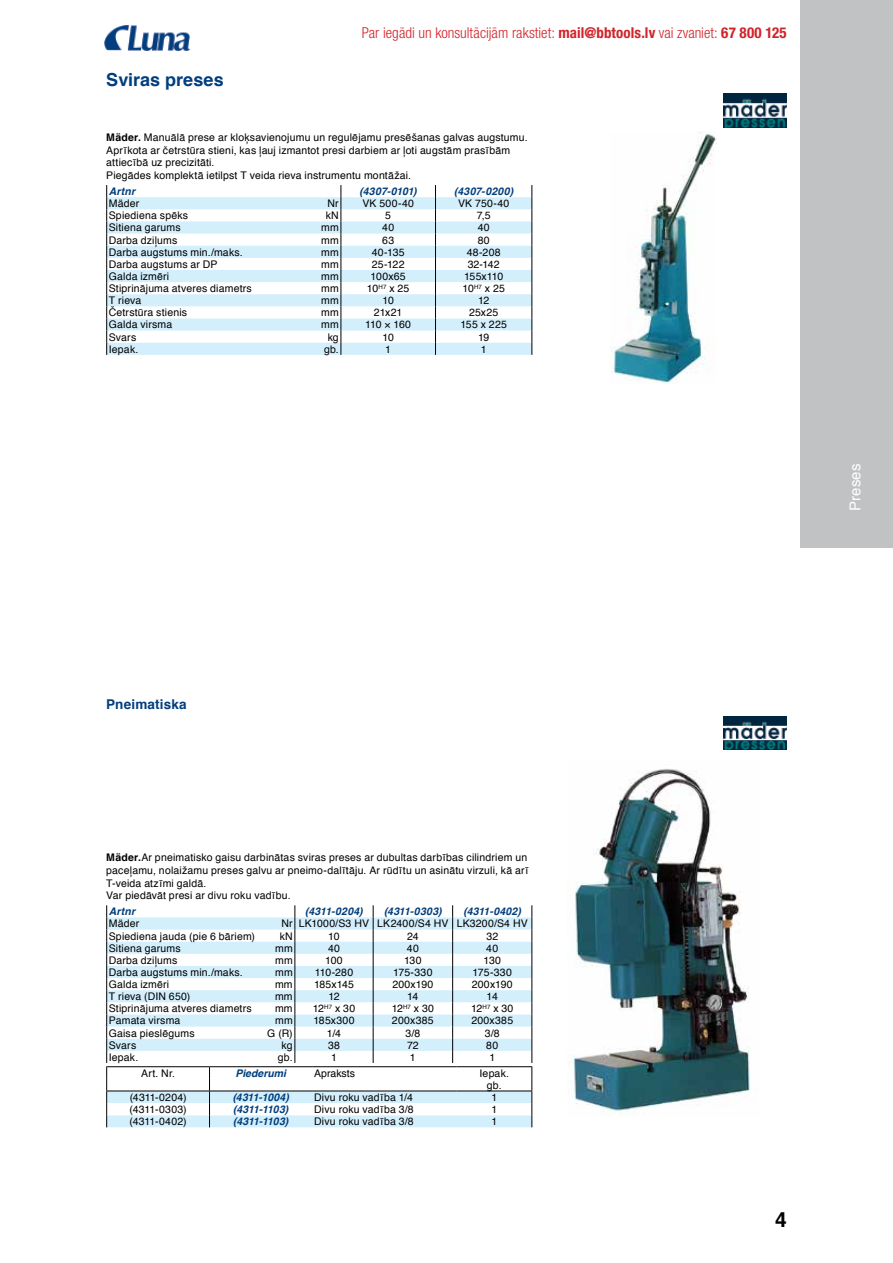
<style>
.page{position:relative;width:893px;height:1263px;background:#fff}
.page>*{position:absolute;margin:0;border:0;box-sizing:border-box;transform-origin:0 0}
.t1{font:700 21px "Helvetica";color:#000}
.t2{font:700 18px "Helvetica";color:#003e7e}
.t3{font:300 condensed 15px "Helvetica Neue LT Pro";color:#d2232a}
.t4{font:15px "Helvetica";color:#fff}
.t5{font:700 13.5px "Helvetica";letter-spacing:.01em;color:#003e7e}
.t6{font:10.5px/12.6px "Helvetica";letter-spacing:.015em;color:#000}
.t7{font:italic 700 10.5px "Helvetica";letter-spacing:.01em;color:#003e7e}
.t8{font:italic 700 10.5px "Helvetica";letter-spacing:-.02em;color:#003e7e}
.t9{font:10.5px "Helvetica";letter-spacing:-.015em;color:#000}
.s1{font-weight:700}
</style>
<div class="page">
<img style="left:104px;top:26px;width:85px;height:25px">
<div style="left:801px;top:0;width:92px;height:547px;background:#c0c2c4"></div>
<svg style="left:107px;top:197px;width:424px;height:158px;fill:#d9f1fc"></svg>
<svg style="left:106px;top:185px;width:1px;height:170px"></svg>
<svg style="left:341px;top:185px;width:1px;height:170px"></svg>
<svg style="left:435px;top:185px;width:1px;height:170px"></svg>
<svg style="left:531px;top:185px;width:1px;height:170px"></svg>
<img style="left:723px;top:94px;width:64px;height:33px">
<img style="left:610px;top:131px;width:106px;height:252px">
<svg style="left:106px;top:905px;width:426px;height:222px"></svg>
<img style="left:723px;top:716px;width:64px;height:33px">
<img style="left:568px;top:769px;width:183px;height:346px">
<h2 class="t2" style="left:106px;top:65px;width:119px">Sviras preses</h2>
<h3 class="t3" style="left:362px;top:24px;width:426px">Par iegādi un konsultācijām rakstiet: <span class="s1">mail@bbtools.lv</span> vai zvaniet: <span class="s1">67 800 125</span></h3>
<p class="t6" style="left:106px;top:131px;width:423px"><span class="s1">Mäder.</span> Manuālā prese ar kloķsavienojumu un regulējamu presēšanas galvas augstumu.<br>Aprīkota ar četrstūra stieni, kas ļauj izmantot presi darbiem ar ļoti augstām prasībām attiecībā uz precizitāti.<br>Piegādes komplektā ietilpst T veida rieva instrumentu montāžai.</p>
<p class="t7" style="left:109px;top:183px;width:28px">Artnr</p>
<p class="t7" style="left:360px;top:183px;width:59px">(4307-0101)</p>
<p class="t7" style="left:454px;top:183px;width:61px">(4307-0200)</p>
<p class="t6" style="left:109px;top:198px;width:32px">Mäder</p>
<p class="t6" style="left:328px;top:198px;width:13px">Nr</p>
<p class="t6" style="left:362px;top:198px;width:53px">VK 500-40</p>
<p class="t6" style="left:458px;top:198px;width:53px">VK 750-40</p>
<p class="t6" style="left:109px;top:210px;width:81px">Spiediena spēks</p>
<p class="t6" style="left:326px;top:210px;width:15px">kN</p>
<p class="t6" style="left:385px;top:210px;width:7px">5</p>
<p class="t6" style="left:477px;top:210px;width:15px">7,5</p>
<p class="t6" style="left:109px;top:222px;width:73px">Sitiena garums</p>
<p class="t6" style="left:321px;top:222px;width:19px">mm</p>
<p class="t6" style="left:382px;top:222px;width:13px">40</p>
<p class="t6" style="left:478px;top:222px;width:13px">40</p>
<p class="t6" style="left:109px;top:234px;width:70px">Darba dziļums</p>
<p class="t6" style="left:321px;top:234px;width:19px">mm</p>
<p class="t6" style="left:382px;top:234px;width:13px">63</p>
<p class="t6" style="left:478px;top:234px;width:13px">80</p>
<p class="t6" style="left:109px;top:246px;width:135px">Darba augstums min./maks.</p>
<p class="t6" style="left:321px;top:246px;width:19px">mm</p>
<p class="t6" style="left:372px;top:246px;width:34px">40-135</p>
<p class="t6" style="left:467px;top:246px;width:35px">48-208</p>
<p class="t6" style="left:109px;top:258px;width:110px">Darba augstums ar DP</p>
<p class="t6" style="left:321px;top:258px;width:19px">mm</p>
<p class="t6" style="left:372px;top:258px;width:34px">25-122</p>
<p class="t6" style="left:468px;top:258px;width:34px">32-142</p>
<p class="t6" style="left:109px;top:270px;width:62px">Galda izmēri</p>
<p class="t6" style="left:321px;top:270px;width:19px">mm</p>
<p class="t6" style="left:371px;top:270px;width:37px">100x65</p>
<p class="t9" style="left:464px;top:268px;width:41px">155x110</p>
<p class="t6" style="left:109px;top:282px;width:144px">Stiprinājuma atveres diametrs</p>
<p class="t6" style="left:321px;top:282px;width:19px">mm</p>
<p class="t6" style="left:367px;top:282px;width:44px">10<sup>H7</sup> x 25</p>
<p class="t6" style="left:462px;top:282px;width:44px">10<sup>H7</sup> x 25</p>
<p class="t6" style="left:109px;top:295px;width:34px">T rieva</p>
<p class="t6" style="left:321px;top:295px;width:19px">mm</p>
<p class="t6" style="left:382px;top:295px;width:13px">10</p>
<p class="t6" style="left:478px;top:295px;width:13px">12</p>
<p class="t6" style="left:109px;top:307px;width:80px">Četrstūra stienis</p>
<p class="t6" style="left:321px;top:307px;width:19px">mm</p>
<p class="t6" style="left:374px;top:307px;width:30px">21x21</p>
<p class="t6" style="left:469px;top:307px;width:31px">25x25</p>
<p class="t6" style="left:109px;top:319px;width:65px">Galda virsma</p>
<p class="t6" style="left:321px;top:319px;width:19px">mm</p>
<p class="t6" style="left:365px;top:319px;width:47px">110 × 160</p>
<p class="t6" style="left:460px;top:319px;width:48px">155 x 225</p>
<p class="t6" style="left:109px;top:331px;width:29px">Svars</p>
<p class="t6" style="left:328px;top:331px;width:13px">kg</p>
<p class="t6" style="left:382px;top:331px;width:13px">10</p>
<p class="t6" style="left:478px;top:331px;width:13px">19</p>
<p class="t6" style="left:109px;top:343px;width:31px">Iepak.</p>
<p class="t6" style="left:324px;top:343px;width:16px">gb.</p>
<p class="t6" style="left:385px;top:343px;width:7px">1</p>
<p class="t6" style="left:481px;top:343px;width:7px">1</p>
<h3 class="t4" style="left:843px;top:511px;width:48px;rotate:-90deg">Preses</h3>
<p class="t5" style="left:106px;top:693px;width:82px">Pneimatiska</p>
<p class="t6" style="left:106px;top:852px;width:424px"><span class="s1">Mäder.</span>Ar pneimatisko gaisu darbinātas sviras preses ar dubultas darbības cilindriem un paceļamu, nolaižamu preses galvu ar pneimo-dalītāju. Ar rūdītu un asinātu virzuli, kā arī T-veida atzīmi galdā.<br>Var piedāvāt presi ar divu roku vadību.</p>
<p class="t7" style="left:109px;top:903px;width:28px">Artnr</p>
<p class="t7" style="left:305px;top:903px;width:59px">(4311-0204)</p>
<p class="t7" style="left:384px;top:903px;width:59px">(4311-0303)</p>
<p class="t7" style="left:463px;top:903px;width:59px">(4311-0402)</p>
<p class="t6" style="left:109px;top:918px;width:32px">Mäder</p>
<p class="t6" style="left:281px;top:918px;width:248px">Nr LK1000/S3 HV LK2400/S4 HV LK3200/S4 HV</p>
<p class="t6" style="left:109px;top:930px;width:148px">Spiediena jauda (pie 6 bāriem)</p>
<p class="t6" style="left:280px;top:930px;width:15px">kN</p>
<p class="t6" style="left:328px;top:930px;width:13px">10</p>
<p class="t6" style="left:407px;top:930px;width:13px">24</p>
<p class="t6" style="left:486px;top:930px;width:13px">32</p>
<p class="t6" style="left:109px;top:942px;width:73px">Sitiena garums</p>
<p class="t6" style="left:275px;top:942px;width:19px">mm</p>
<p class="t6" style="left:328px;top:942px;width:13px">40</p>
<p class="t6" style="left:407px;top:942px;width:13px">40</p>
<p class="t6" style="left:486px;top:942px;width:13px">40</p>
<p class="t6" style="left:109px;top:954px;width:70px">Darba dziļums</p>
<p class="t6" style="left:275px;top:954px;width:19px">mm</p>
<p class="t6" style="left:325px;top:954px;width:19px">100</p>
<p class="t6" style="left:404px;top:954px;width:19px">130</p>
<p class="t6" style="left:483px;top:954px;width:19px">130</p>
<p class="t6" style="left:109px;top:966px;width:135px">Darba augstums min./maks.</p>
<p class="t6" style="left:275px;top:966px;width:19px">mm</p>
<p class="t6" style="left:315px;top:966px;width:40px">110-280</p>
<p class="t6" style="left:393px;top:966px;width:41px">175-330</p>
<p class="t6" style="left:473px;top:966px;width:41px">175-330</p>
<p class="t6" style="left:109px;top:978px;width:62px">Galda izmēri</p>
<p class="t6" style="left:275px;top:978px;width:19px">mm</p>
<p class="t6" style="left:314px;top:978px;width:41px">185x145</p>
<p class="t6" style="left:392px;top:978px;width:43px">200x190</p>
<p class="t6" style="left:472px;top:978px;width:43px">200x190</p>
<p class="t6" style="left:109px;top:990px;width:83px">T rieva (DIN 650)</p>
<p class="t6" style="left:275px;top:990px;width:19px">mm</p>
<p class="t6" style="left:328px;top:990px;width:13px">12</p>
<p class="t6" style="left:407px;top:990px;width:13px">14</p>
<p class="t6" style="left:487px;top:990px;width:13px">14</p>
<p class="t6" style="left:109px;top:1003px;width:144px">Stiprinājuma atveres diametrs</p>
<p class="t6" style="left:275px;top:1003px;width:19px">mm</p>
<p class="t6" style="left:313px;top:1003px;width:44px">12<sup>H7</sup> x 30</p>
<p class="t6" style="left:392px;top:1003px;width:44px">12<sup>H7</sup> x 30</p>
<p class="t6" style="left:471px;top:1003px;width:44px">12<sup>H7</sup> x 30</p>
<p class="t6" style="left:109px;top:1015px;width:73px">Pamata virsma</p>
<p class="t6" style="left:275px;top:1015px;width:19px">mm</p>
<p class="t6" style="left:313px;top:1015px;width:43px">185x300</p>
<p class="t6" style="left:392px;top:1015px;width:43px">200x385</p>
<p class="t6" style="left:471px;top:1015px;width:43px">200x385</p>
<p class="t6" style="left:109px;top:1027px;width:87px">Gaisa pieslēgums</p>
<p class="t6" style="left:267px;top:1027px;width:27px">G (R)</p>
<p class="t6" style="left:327px;top:1027px;width:16px">1/4</p>
<p class="t6" style="left:405px;top:1027px;width:16px">3/8</p>
<p class="t6" style="left:485px;top:1027px;width:16px">3/8</p>
<p class="t6" style="left:109px;top:1039px;width:29px">Svars</p>
<p class="t6" style="left:282px;top:1039px;width:13px">kg</p>
<p class="t6" style="left:328px;top:1039px;width:13px">38</p>
<p class="t6" style="left:407px;top:1039px;width:13px">72</p>
<p class="t6" style="left:486px;top:1039px;width:13px">80</p>
<p class="t6" style="left:109px;top:1051px;width:31px">Iepak.</p>
<p class="t6" style="left:278px;top:1051px;width:16px">gb.</p>
<p class="t6" style="left:331px;top:1051px;width:7px">1</p>
<p class="t6" style="left:410px;top:1051px;width:7px">1</p>
<p class="t6" style="left:489px;top:1051px;width:7px">1</p>
<p class="t6" style="left:141px;top:1067px;width:35px">Art. Nr.</p>
<p class="t7" style="left:235px;top:1064px;width:52px">Piederumi</p>
<p class="t6" style="left:314px;top:1067px;width:42px">Apraksts</p>
<p class="t6" style="left:479px;top:1067px;width:31px;line-height:12.1px;text-align:center">Iepak. gb.</p>
<p class="t6" style="left:130px;top:1091px;width:58px">(4311-0204)</p>
<p class="t7" style="left:233px;top:1089px;width:58px">(4311-1004)</p>
<p class="t6" style="left:314px;top:1091px;width:100px">Divu roku vadība 1/4</p>
<p class="t6" style="left:491px;top:1091px;width:7px">1</p>
<p class="t6" style="left:130px;top:1103px;width:59px">(4311-0303)</p>
<p class="t8" style="left:233px;top:1101px;width:57px">(4311-1103)</p>
<p class="t6" style="left:314px;top:1103px;width:101px">Divu roku vadība 3/8</p>
<p class="t6" style="left:491px;top:1103px;width:7px">1</p>
<p class="t6" style="left:130px;top:1115px;width:59px">(4311-0402)</p>
<p class="t8" style="left:233px;top:1113px;width:57px">(4311-1103)</p>
<p class="t6" style="left:314px;top:1115px;width:101px">Divu roku vadība 3/8</p>
<p class="t6" style="left:491px;top:1115px;width:7px">1</p>
<h1 class="t1" style="left:775px;top:1203px;width:13px">4</h1>
</div>
